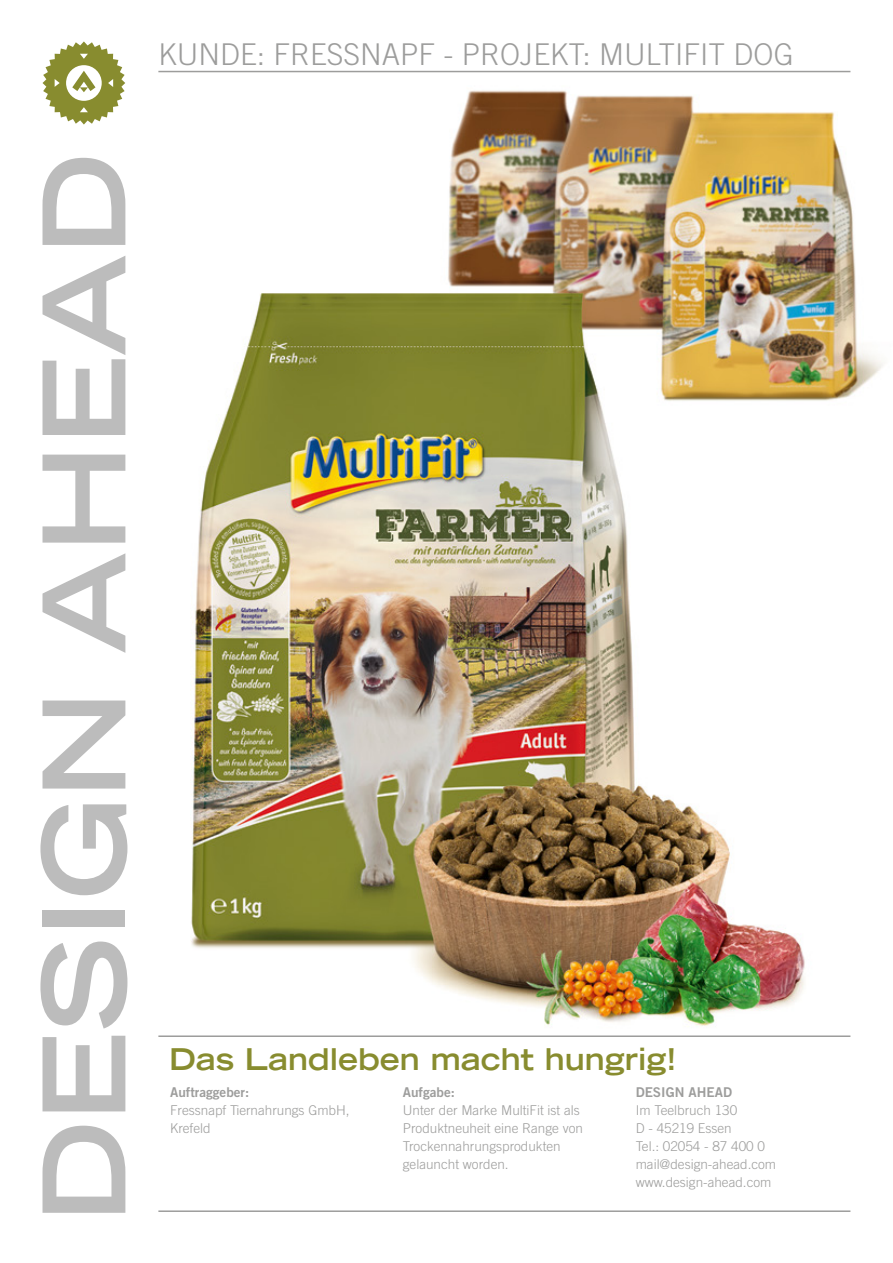
<style>
.page{position:relative;width:893px;height:1263px;background:#fff}
.page>*{position:absolute;margin:0;border:0;box-sizing:border-box;transform-origin:0 0}
.t1{font:700 expanded 114px "Trade Gothic LT Std";color:#bcbcbc}
.t2{font:300 30px "Trade Gothic LT Std";color:#9d9d9c}
.t3{font:700 expanded 30px "Trade Gothic LT Std";color:#888c2f}
.t4{font:300 13.5px/18px "Trade Gothic LT Std";color:#9d9d9c}
.t5{font:13.5px "Trade Gothic LT Std Bd 2";color:#9d9d9c}
</style>
<div class="page">
<img style="left:42px;top:70px;width:841px;height:1142px">
<hr style="left:158px;top:71px;width:692px;height:1px;background:#9d9d9c">
<hr style="left:158px;top:1210px;width:692px;height:2px;background:#9d9d9c">
<hr style="left:158px;top:1035px;width:692px;height:2px;background:#9d9d9c">
<svg style="left:43px;top:41px;width:82px;height:84px"></svg>
<h2 class="t2" style="left:158px;top:37px;width:637px">KUNDE: FRESSNAPF - PROJEKT: MULTIFIT DOG</h2>
<h1 class="t1" style="left:10px;top:1222px;width:1071px;rotate:-90deg">DESIGN AHEAD</h1>
<h2 class="t3" style="left:169px;top:1040px;width:509px">Das Landleben macht hungrig!</h2>
<p class="t5" style="left:170px;top:1084px;width:81px">Auftraggeber:</p>
<p class="t4" style="left:170px;top:1101px;width:181px">Fressnapf Tiernahrungs GmbH,<br>Krefeld</p>
<p class="t5" style="left:403px;top:1084px;width:54px">Aufgabe:</p>
<p class="t4" style="left:403px;top:1101px;width:182px">Unter der Marke MultiFit ist als<br>Produktneuheit eine Range von<br>Trockennahrungsprodukten gelauncht worden.</p>
<p class="t5" style="left:636px;top:1084px;width:98px">DESIGN AHEAD</p>
<p class="t4" style="left:636px;top:1101px;width:142px">Im Teelbruch 130<br>D - 45219 Essen<br>Tel.: 02054 - 87 400 0 mail@design-ahead.com www.design-ahead.com</p>
</div>
